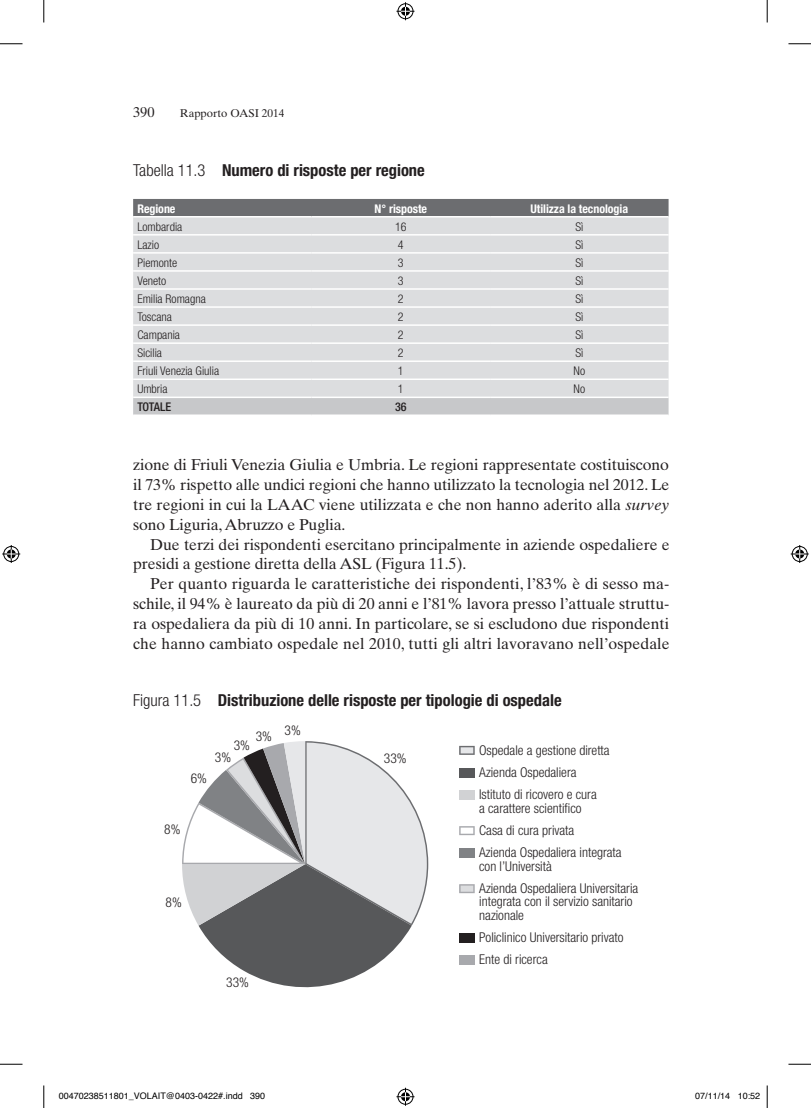
<style>
.page{position:relative;width:811px;height:1108px;background:#fff}
.page>*{position:absolute;margin:0;border:0;box-sizing:border-box;transform-origin:0 0}
.t1{font:700 condensed 16.5px "Helvetica Neue";color:#231f20}
.t2{font:15.75px "Times Ten";letter-spacing:-.005em;color:#231f20}
.t3{font:14.25px "Times Ten";color:#231f20}
.t4{font:300 condensed 13.5px/13.5px "Helvetica Neue";color:#231f20}
.t5{font:300 condensed 12px "Helvetica Neue";color:#231f20}
.t6{font:700 condensed 12px "Helvetica Neue";letter-spacing:-.005em;color:#fff}
.t7{font:500 condensed 12px "Helvetica Neue";letter-spacing:-.015em;color:#231f20}
.t8{font:11.25px "Times Ten";color:#231f20}
.t9{font:9px "Helvetica";color:#000}
.s1{font-weight:300}
.s2{font-style:italic}
</style>
<div class="page">
<div style="left:133px;top:199px;width:535px;height:17px;background:#6c6d70"></div>
<div style="left:133px;top:218px;width:535px;height:179px;background:#dcdddf"></div>
<div style="left:133px;top:398px;width:535px;height:16px;background:#c7c8ca"></div>
<hr style="left:133px;top:234px;width:178px;height:2px;background:#fff">
<hr style="left:311px;top:234px;width:179px;height:2px;background:#fff">
<hr style="left:490px;top:234px;width:178px;height:2px;background:#fff">
<hr style="left:133px;top:252px;width:178px;height:2px;background:#fff">
<hr style="left:311px;top:252px;width:179px;height:2px;background:#fff">
<hr style="left:490px;top:252px;width:178px;height:2px;background:#fff">
<hr style="left:133px;top:270px;width:178px;height:2px;background:#fff">
<hr style="left:311px;top:270px;width:179px;height:2px;background:#fff">
<hr style="left:490px;top:270px;width:178px;height:2px;background:#fff">
<hr style="left:133px;top:288px;width:178px;height:2px;background:#fff">
<hr style="left:311px;top:288px;width:179px;height:2px;background:#fff">
<hr style="left:490px;top:288px;width:178px;height:2px;background:#fff">
<hr style="left:133px;top:306px;width:178px;height:2px;background:#fff">
<hr style="left:311px;top:306px;width:179px;height:2px;background:#fff">
<hr style="left:490px;top:306px;width:178px;height:2px;background:#fff">
<hr style="left:133px;top:324px;width:178px;height:2px;background:#fff">
<hr style="left:311px;top:324px;width:179px;height:2px;background:#fff">
<hr style="left:490px;top:324px;width:178px;height:2px;background:#fff">
<hr style="left:133px;top:342px;width:178px;height:2px;background:#fff">
<hr style="left:311px;top:342px;width:179px;height:2px;background:#fff">
<hr style="left:490px;top:342px;width:178px;height:2px;background:#fff">
<hr style="left:133px;top:360px;width:178px;height:2px;background:#fff">
<hr style="left:311px;top:360px;width:179px;height:2px;background:#fff">
<hr style="left:490px;top:360px;width:178px;height:2px;background:#fff">
<hr style="left:133px;top:379px;width:178px;height:1px;background:#fff">
<hr style="left:311px;top:379px;width:179px;height:1px;background:#fff">
<hr style="left:490px;top:379px;width:178px;height:1px;background:#fff">
<svg style="left:182px;top:741px;width:246px;height:247px"></svg>
<div style="left:459px;top:768px;width:15px;height:9px;background:#57585a"></div>
<svg style="left:459px;top:746px;width:15px;height:9px"></svg>
<svg style="left:459px;top:826px;width:15px;height:9px"></svg>
<div style="left:459px;top:790px;width:15px;height:9px;background:#d1d2d4"></div>
<svg style="left:459px;top:884px;width:15px;height:9px"></svg>
<div style="left:459px;top:848px;width:15px;height:9px;background:#808285"></div>
<div style="left:459px;top:956px;width:15px;height:9px;background:#a8a9ad"></div>
<div style="left:459px;top:933px;width:15px;height:9px;background:#231f20"></div>
<svg style="left:0;top:44px;width:22px;height:1px"></svg>
<svg style="left:788px;top:44px;width:22px;height:1px"></svg>
<svg style="left:0;top:1064px;width:22px;height:1px"></svg>
<svg style="left:788px;top:1064px;width:22px;height:1px"></svg>
<svg style="left:44px;top:0;width:1px;height:22px"></svg>
<svg style="left:44px;top:1085px;width:1px;height:23px"></svg>
<svg style="left:766px;top:0;width:1px;height:22px"></svg>
<svg style="left:766px;top:1085px;width:1px;height:23px"></svg>
<svg style="left:396px;top:2px;width:18px;height:18px"></svg>
<svg style="left:396px;top:1088px;width:18px;height:18px"></svg>
<svg style="left:2px;top:545px;width:18px;height:18px"></svg>
<svg style="left:790px;top:545px;width:18px;height:18px"></svg>
<p class="t3" style="left:133px;top:104px;width:23px">390</p>
<p class="t8" style="left:180px;top:106px;width:106px">Rapporto OASI 2014</p>
<p class="t1" style="left:133px;top:160px;width:293px"><span class="s1">Tabella 11.3</span> Numero di risposte per regione</p>
<p class="t6" style="left:137px;top:201px;width:40px">Regione</p>
<p class="t6" style="left:374px;top:201px;width:54px">N° risposte</p>
<p class="t6" style="left:530px;top:201px;width:99px">Utilizza la tecnologia</p>
<p class="t5" style="left:137px;top:219px;width:46px">Lombardia</p>
<p class="t5" style="left:395px;top:219px;width:13px">16</p>
<p class="t5" style="left:575px;top:219px;width:9px">Sì</p>
<p class="t5" style="left:137px;top:238px;width:23px">Lazio</p>
<p class="t5" style="left:398px;top:238px;width:7px">4</p>
<p class="t5" style="left:575px;top:238px;width:9px">Sì</p>
<p class="t5" style="left:137px;top:256px;width:41px">Piemonte</p>
<p class="t5" style="left:398px;top:256px;width:7px">3</p>
<p class="t5" style="left:575px;top:256px;width:9px">Sì</p>
<p class="t5" style="left:137px;top:274px;width:30px">Veneto</p>
<p class="t5" style="left:398px;top:274px;width:7px">3</p>
<p class="t5" style="left:575px;top:274px;width:9px">Sì</p>
<p class="t5" style="left:137px;top:292px;width:70px">Emilia Romagna</p>
<p class="t5" style="left:398px;top:292px;width:7px">2</p>
<p class="t5" style="left:575px;top:292px;width:9px">Sì</p>
<p class="t5" style="left:137px;top:310px;width:36px">Toscana</p>
<p class="t5" style="left:398px;top:310px;width:7px">2</p>
<p class="t5" style="left:575px;top:310px;width:9px">Sì</p>
<p class="t5" style="left:137px;top:328px;width:44px">Campania</p>
<p class="t5" style="left:398px;top:328px;width:7px">2</p>
<p class="t5" style="left:575px;top:328px;width:9px">Sì</p>
<p class="t5" style="left:137px;top:346px;width:26px">Sicilia</p>
<p class="t5" style="left:398px;top:346px;width:7px">2</p>
<p class="t5" style="left:575px;top:346px;width:9px">Sì</p>
<p class="t5" style="left:137px;top:364px;width:83px">Friuli Venezia Giulia</p>
<p class="t5" style="left:398px;top:364px;width:7px">1</p>
<p class="t5" style="left:573px;top:364px;width:13px">No</p>
<p class="t5" style="left:137px;top:382px;width:32px">Umbria</p>
<p class="t5" style="left:398px;top:382px;width:7px">1</p>
<p class="t5" style="left:573px;top:382px;width:13px">No</p>
<p class="t7" style="left:137px;top:400px;width:35px">TOTALE</p>
<p class="t7" style="left:395px;top:400px;width:13px">36</p>
<p class="t2" style="left:133px;top:456px;width:537px">zione di Friuli Venezia Giulia e Umbria. Le regioni rappresentate costituiscono</p>
<p class="t2" style="left:133px;top:476px;width:537px">il 73% rispetto alle undici regioni che hanno utilizzato la tecnologia nel 2012. Le</p>
<p class="t2" style="left:133px;top:495px;width:537px">tre regioni in cui la LAAC viene utilizzata e che non hanno aderito alla <span class="s2">survey</span></p>
<p class="t2" style="left:133px;top:515px;width:214px">sono Liguria, Abruzzo e Puglia.</p>
<p class="t2" style="left:150px;top:535px;width:521px">Due terzi dei rispondenti esercitano principalmente in aziende ospedaliere e</p>
<p class="t2" style="left:133px;top:555px;width:334px">presidi a gestione diretta della ASL (Figura 11.5).</p>
<p class="t2" style="left:150px;top:575px;width:520px">Per quanto riguarda le caratteristiche dei rispondenti, l’83% è di sesso ma-</p>
<p class="t2" style="left:133px;top:594px;width:537px">schile, il 94% è laureato da più di 20 anni e l’81% lavora presso l’attuale struttu-</p>
<p class="t2" style="left:133px;top:614px;width:537px">ra ospedaliera da più di 10 anni. In particolare, se si escludono due rispondenti</p>
<p class="t2" style="left:133px;top:634px;width:538px">che hanno cambiato ospedale nel 2010, tutti gli altri lavoravano nell’ospedale</p>
<p class="t1" style="left:133px;top:690px;width:430px"><span class="s1">Figura 11.5</span> Distribuzione delle risposte per tipologie di ospedale</p>
<p class="t4" style="left:191px;top:771px;width:18px">6%</p>
<p class="t4" style="left:256px;top:726px;width:47px">3% 3%</p>
<p class="t4" style="left:234px;top:738px;width:18px">3%</p>
<p class="t4" style="left:215px;top:750px;width:18px">3%</p>
<p class="t4" style="left:164px;top:822px;width:18px">8%</p>
<p class="t4" style="left:166px;top:896px;width:18px">8%</p>
<p class="t4" style="left:226px;top:975px;width:24px">33%</p>
<p class="t4" style="left:384px;top:752px;width:24px">33%</p>
<p class="t4" style="left:479px;top:743px;width:132px">Ospedale a gestione diretta</p>
<p class="t4" style="left:479px;top:765px;width:99px">Azienda Ospedaliera</p>
<p class="t4" style="left:479px;top:787px;width:119px">Istituto di ricovero e cura a carattere scientifico</p>
<p class="t4" style="left:479px;top:823px;width:96px">Casa di cura privata</p>
<p class="t4" style="left:479px;top:845px;width:144px">Azienda Ospedaliera integrata con l’Università</p>
<p class="t4" style="left:479px;top:881px;width:160px">Azienda Ospedaliera Universitaria integrata con il servizio sanitario nazionale</p>
<p class="t4" style="left:479px;top:931px;width:146px">Policlinico Universitario privato</p>
<p class="t4" style="left:479px;top:953px;width:70px">Ente di ricerca</p>
<p class="t9" style="left:59px;top:1089px;width:208px">00470238511801_VOLAIT@0403-0422#.indd 390</p>
<p class="t9" style="left:695px;top:1089px;width:67px">07/11/14 10:52</p>
</div>
